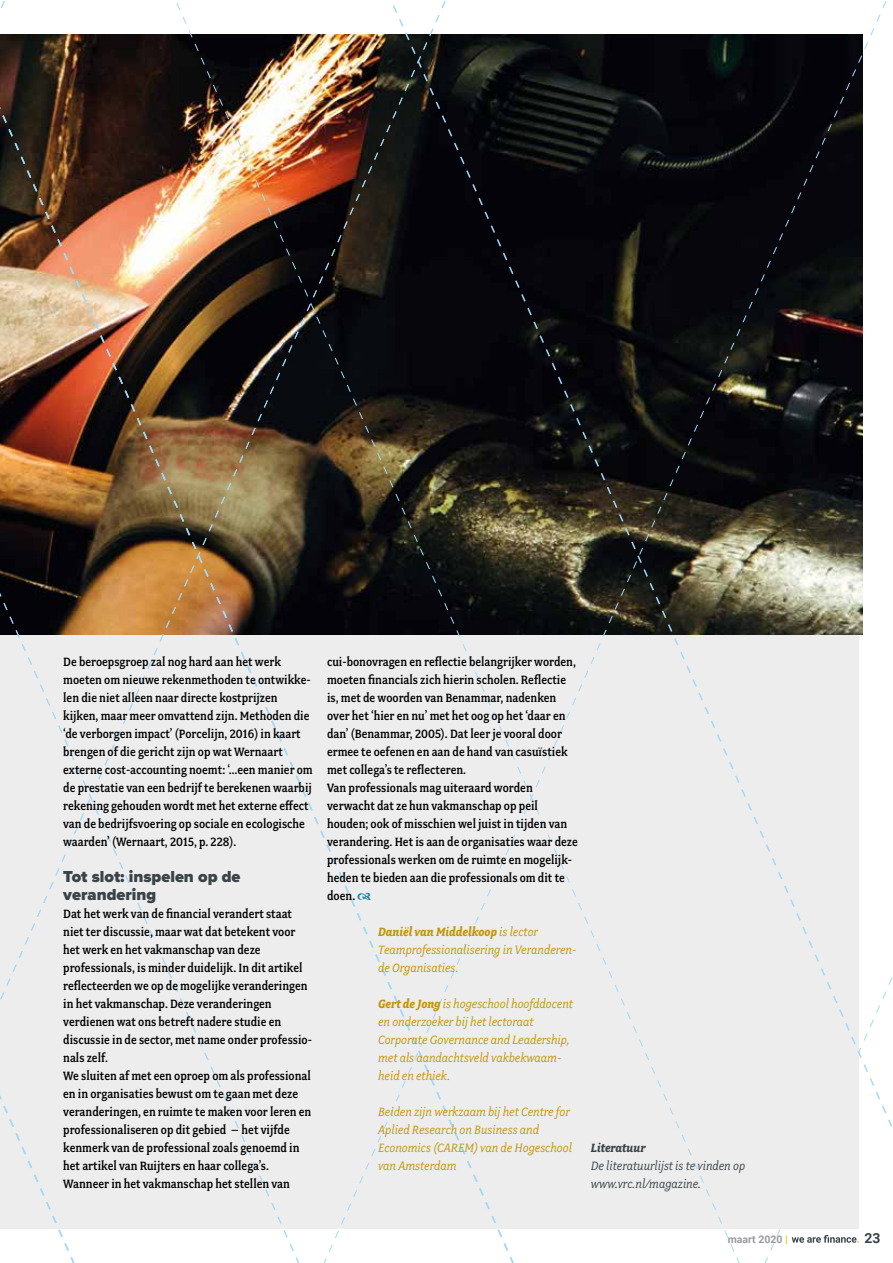
<style>
.page{position:relative;width:893px;height:1263px;background:#fff}
.page>*{position:absolute;margin:0;border:0;box-sizing:border-box;transform-origin:0 0}
.t1{font:900 16.5px/18px "Proxima Nova";color:#394348}
.t2{font:700 13.95px "Roboto";color:#394348}
.t3{font:500 13.5px/18px "Fairplex Narrow OT";color:#000}
.t4{font:italic 13.5px/18px "Fairplex Narrow OT";color:#bf9608}
.t5{font:italic 13.5px/18px "Fairplex Narrow OT";color:#394348}
.t6{font:italic 700 13.5px "Fairplex Narrow OT";color:#394348}
.t7{font:700 10.5px "Roboto";color:#9a9a9e}
.s1{font-weight:700}
.s2{font-weight:900;color:#fdc303}
</style>
<div class="page">
<svg style="left:522px;top:1px;width:371px;height:1262px;background:#949493"></svg>
<svg style="left:452px;top:34px;width:70px;height:1229px;background:#828282"></svg>
<img style="left:0;top:1px;width:452px;height:1262px">
<svg style="left:358px;top:893px;width:13px;height:7px"></svg>
<p class="t3" style="left:63px;top:653px;width:251px">De beroepsgroep zal nog hard aan het werk moeten om nieuwe rekenmethoden te ontwikke&shy;len die niet alleen naar directe kostprijzen kijken, maar meer omvattend zijn. Methoden die ‘de verborgen impact’ (Porcelijn, 2016) in kaart brengen of die gericht zijn op wat Wernaart externe cost-accounting noemt: ‘…een manier om de prestatie van een bedrijf te berekenen waarbij rekening gehouden wordt met het externe effect van de bedrijfsvoering op sociale en ecologische waarden’ (Wernaart, 2015, p. 228).</p>
<p class="t1" style="left:63px;top:867px;width:179px">Tot slot: inspelen op de verandering</p>
<p class="t3" style="left:63px;top:905px;width:250px">Dat het werk van de financial verandert staat niet ter discussie, maar wat dat betekent voor het werk en het vakmanschap van deze professionals, is minder duidelijk. In dit artikel reflecteerden we op de mogelijke veranderingen in het vakmanschap. Deze veranderingen verdienen wat ons betreft nadere studie en discussie in de sector, met name onder professio&shy;nals zelf.<br>We sluiten af met een oproep om als professional en in organisaties bewust om te gaan met deze veranderingen, en ruimte te maken voor leren en professionaliseren op dit gebied – het vijfde kenmerk van de professional zoals genoemd in het artikel van Ruijters en haar collega’s.<br>Wanneer in het vakmanschap het stellen van</p>
<p class="t3" style="left:327px;top:653px;width:252px">cui-bonovragen en reflectie belangrijker worden, moeten financials zich hierin scholen. Reflectie is, met de woorden van Benammar, nadenken over het ‘hier en nu’ met het oog op het ‘daar en dan’ (Benammar, 2005). Dat leer je vooral door ermee te oefenen en aan de hand van casuïstiek met collega’s te reflecteren.<br>Van professionals mag uiteraard worden verwacht dat ze hun vakmanschap op peil houden; ook of misschien wel juist in tijden van verandering. Het is aan de organisaties waar deze professionals werken om de ruimte en mogelijk&shy;heden te bieden aan die professionals om dit te doen.</p>
<p class="t4" style="left:378px;top:923px;width:200px"><span class="s1">Daniël van Middelkoop</span> is lector<br>Teamprofessionalisering in Veranderen&shy;de Organisaties.</p>
<p class="t4" style="left:378px;top:995px;width:196px"><span class="s1">Gert de Jong</span> is hogeschool hoofddocent en onderzoeker bij het lectoraat<br>Corporate Governance and Leadership, met als aandachtsveld vakbekwaam&shy;heid en ethiek.</p>
<p class="t4" style="left:378px;top:1103px;width:195px">Beiden zijn werkzaam bij het Centre for<br>Aplied Research on Business and<br>Economics (CAREM) van de Hogeschool van Amsterdam</p>
<p class="t6" style="left:591px;top:1140px;width:56px">Literatuur</p>
<p class="t5" style="left:591px;top:1157px;width:156px">De literatuurlijst is te vinden op www.vrc.nl/magazine.</p>
<p class="t7" style="left:728px;top:1231px;width:61px">maart 2020 <span class="s2">|</span></p>
<p class="t2" style="left:864px;top:1228px;width:17px">23</p>
</div>
